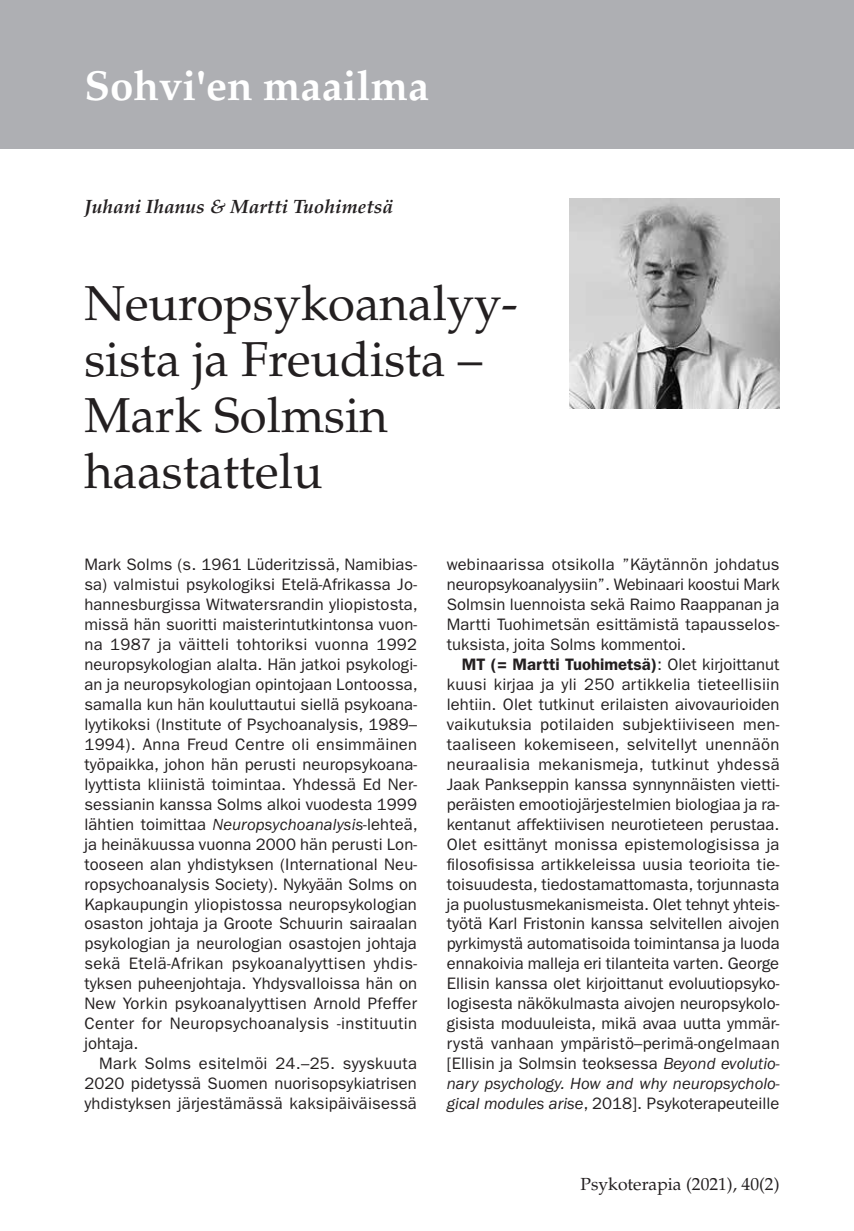
<style>
.page{position:relative;width:854px;height:1231px;background:#fff}
.page>*{position:absolute;margin:0;border:0;box-sizing:border-box;transform-origin:0 0}
.Otsikko{font:49px/56px "Palatino";color:#231f20}
.Otsikko_Pääkirjoitus{font:700 42px "Palatino";color:#fff}
.Kirjoittaja{font:italic 700 19.25px "Palatino";color:#231f20}
.t1{font:17.5px "Palatino";color:#231f20}
.Leipä{font:16.62px/19.9px "ITC Franklin Gothic Std";color:#231f20;text-align:justify}
.Leipä_Eka{font:16.62px/19.9px "ITC Franklin Gothic Std";letter-spacing:.02em;color:#231f20;text-align:justify}
.s1{font-style:italic}
.s2{font-weight:600}
</style>
<div class="page">
<div style="left:0;top:0;width:853px;height:149px;background:#aeafb3"></div>
<img style="left:569px;top:198px;width:210px;height:210px">
<p class="Otsikko_Pääkirjoitus" style="left:84px;top:61px;width:346px">Sohvi'en maailma</p>
<p class="Kirjoittaja" style="left:84px;top:195px;width:310px">Juhani Ihanus &amp; Martti Tuohimetsä</p>
<p class="Otsikko" style="left:84px;top:276px;width:435px">Neuropsykoanalyy&shy;sista ja Freudista –<br>Mark Solmsin haastattelu</p>
<p class="Leipä_Eka" style="left:84px;top:554px;width:335px">Mark Solms (s. 1961 Lüderitzissä, Namibias&shy;sa) valmistui psykologiksi Etelä-Afrikassa Jo&shy;hannesburgissa Witwatersrandin yliopistosta, missä hän suoritti maisterintutkintonsa vuon&shy;na 1987 ja väitteli tohtoriksi vuonna 1992 neuropsykologian alalta. Hän jatkoi psykologi&shy;an ja neuropsykologian opintojaan Lontoossa, samalla kun hän kouluttautui siellä psykoana&shy;lyytikoksi (Institute of Psychoanalysis, 1989– 1994). Anna Freud Centre oli ensimmäinen työpaikka, johon hän perusti neuropsykoana&shy;lyyttista kliinistä toimintaa. Yhdessä Ed Ner&shy;sessianin kanssa Solms alkoi vuodesta 1999 lähtien toimittaa <span class="s1">Neuropsychoanalysis</span>-lehteä, ja heinäkuussa vuonna 2000 hän perusti Lon&shy;tooseen alan yhdistyksen (International Neu&shy;ropsychoanalysis Society). Nykyään Solms on Kapkaupungin yliopistossa neuropsykologian osaston johtaja ja Groote Schuurin sairaalan psykologian ja neurologian osastojen johtaja sekä Etelä-Afrikan psykoanalyyttisen yhdis&shy;tyksen puheenjohtaja. Yhdysvalloissa hän on New Yorkin psykoanalyyttisen Arnold Pfeffer Center for Neuropsychoanalysis -instituutin johtaja.</p>
<p class="Leipä" style="left:84px;top:1053px;width:334px;text-indent:15px">Mark Solms esitelmöi 24.–25. syyskuuta 2020 pidetyssä Suomen nuorisopsykiatrisen yhdistyksen järjestämässä kaksipäiväisessä</p>
<p class="Leipä" style="left:446px;top:554px;width:334px">webinaarissa otsikolla ”Käytännön johdatus neuropsykoanalyysiin”. Webinaari koostui Mark Solmsin luennoista sekä Raimo Raappanan ja Martti Tuohimetsän esittämistä tapausselos&shy;tuksista, joita Solms kommentoi.</p>
<p class="Leipä" style="left:446px;top:654px;width:334px;text-indent:15px"><span class="s2">MT (= Martti Tuohimetsä)</span>: Olet kirjoittanut kuusi kirjaa ja yli 250 artikkelia tieteellisiin lehtiin. Olet tutkinut erilaisten aivovaurioiden vaikutuksia potilaiden subjektiiviseen men&shy;taaliseen kokemiseen, selvitellyt unennäön neuraalisia mekanismeja, tutkinut yhdessä Jaak Pankseppin kanssa synnynnäisten vietti&shy;peräisten emootiojärjestelmien biologiaa ja ra&shy;kentanut affektiivisen neurotieteen perustaa.<br>Olet esittänyt monissa epistemologisissa ja filosofisissa artikkeleissa uusia teorioita tie&shy;toisuudesta, tiedostamattomasta, torjunnasta ja puolustusmekanismeista. Olet tehnyt yhteis&shy;työtä Karl Fristonin kanssa selvitellen aivojen pyrkimystä automatisoida toimintansa ja luoda ennakoivia malleja eri tilanteita varten. George Ellisin kanssa olet kirjoittanut evoluutiopsyko&shy;logisesta näkökulmasta aivojen neuropsykolo&shy;gisista moduuleista, mikä avaa uutta ymmär&shy;rystä vanhaan ympäristö–perimä-ongelmaan [Ellisin ja Solmsin teoksessa <span class="s1">Beyond evolutio&shy;nary psychology. How and why neuropsycholo&shy;gical modules arise</span>, 2018]. Psykoterapeuteille</p>
<p class="t1" style="left:580px;top:1173px;width:200px">Psykoterapia (2021), 40(2)</p>
</div>
